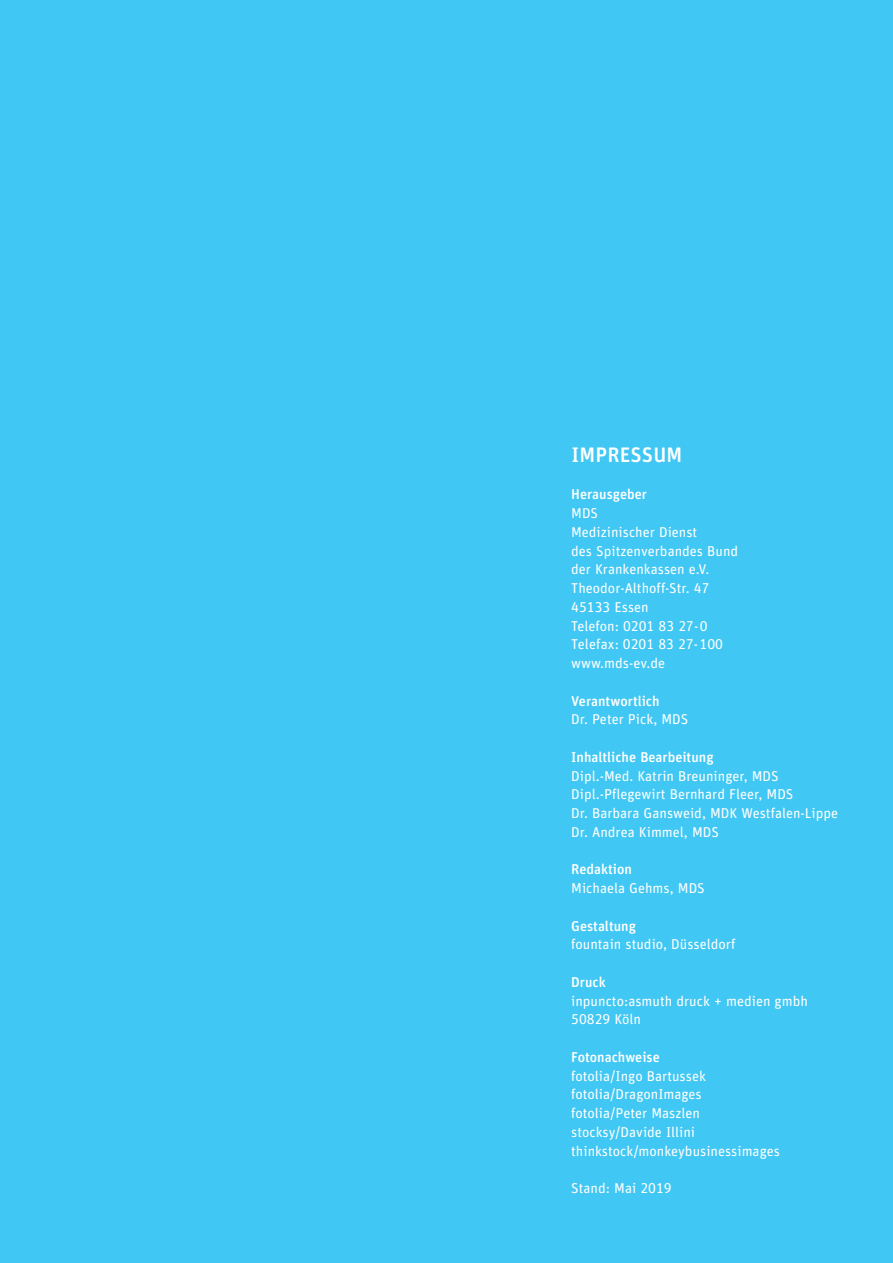
<style>
.page{position:relative;width:893px;height:1263px;background:#40c7f4}
.page>*{position:absolute;margin:0;border:0;box-sizing:border-box;transform-origin:0 0}
.Fließtext__alt__lösc{font:500 21px "Unit Rounded OT";letter-spacing:.01em;color:#fff}
.Fließtext__alt__lösc-2{font:14.25px/18.8px "Unit Rounded OT";color:#fff}
.Fließtext__alt__lösc-3{font:500 14.25px "Unit Rounded OT";color:#fff}
</style>
<div class="page">
<p class="Fließtext__alt__lösc" style="left:571px;top:441px;width:113px">IMPRESSUM</p>
<p class="Fließtext__alt__lösc-3" style="left:571px;top:485px;width:77px">Herausgeber</p>
<p class="Fließtext__alt__lösc-2" style="left:571px;top:504px;width:28px">MDS</p>
<p class="Fließtext__alt__lösc-2" style="left:571px;top:522px;width:169px">Medizinischer Dienst<br>des Spitzenverbandes Bund der Krankenkassen e.V.</p>
<p class="Fließtext__alt__lösc-2" style="left:571px;top:579px;width:140px">Theodor-Althoff-Str. 47</p>
<p class="Fließtext__alt__lösc-2" style="left:571px;top:597px;width:79px">45133 Essen</p>
<p class="Fließtext__alt__lösc-2" style="left:571px;top:616px;width:138px">Telefon: 0201 83 27-0</p>
<p class="Fließtext__alt__lösc-2" style="left:571px;top:635px;width:153px">Telefax: 0201 83 27-100</p>
<p class="Fließtext__alt__lösc-2" style="left:571px;top:654px;width:95px">www.mds-ev.de</p>
<p class="Fließtext__alt__lösc-3" style="left:571px;top:692px;width:90px">Verantwortlich</p>
<p class="Fließtext__alt__lösc-2" style="left:571px;top:710px;width:119px">Dr. Peter Pick, MDS</p>
<p class="Fließtext__alt__lösc-3" style="left:571px;top:748px;width:144px">Inhaltliche Bearbeitung</p>
<p class="Fließtext__alt__lösc-2" style="left:571px;top:766px;width:209px">Dipl.-Med. Katrin Breuninger, MDS</p>
<p class="Fließtext__alt__lösc-2" style="left:571px;top:785px;width:224px">Dipl.-Pflegewirt Bernhard Fleer, MDS</p>
<p class="Fließtext__alt__lösc-2" style="left:571px;top:804px;width:268px">Dr. Barbara Gansweid, MDK Westfalen-Lippe</p>
<p class="Fließtext__alt__lösc-2" style="left:571px;top:822px;width:149px">Dr. Andrea Kimmel, MDS</p>
<p class="Fließtext__alt__lösc-3" style="left:571px;top:860px;width:62px">Redaktion</p>
<p class="Fließtext__alt__lösc-2" style="left:571px;top:879px;width:135px">Michaela Gehms, MDS</p>
<p class="Fließtext__alt__lösc-3" style="left:571px;top:917px;width:66px">Gestaltung</p>
<p class="Fließtext__alt__lösc-2" style="left:571px;top:935px;width:166px">fountain studio, Düsseldorf</p>
<p class="Fließtext__alt__lösc-3" style="left:571px;top:973px;width:36px">Druck</p>
<p class="Fließtext__alt__lösc-2" style="left:571px;top:991px;width:238px">inpuncto:asmuth druck + medien gmbh<br>50829 Köln</p>
<p class="Fließtext__alt__lösc-3" style="left:571px;top:1048px;width:90px">Fotonachweise</p>
<p class="Fließtext__alt__lösc-2" style="left:571px;top:1066px;width:136px">fotolia/Ingo Bartussek</p>
<p class="Fließtext__alt__lösc-2" style="left:571px;top:1085px;width:132px">fotolia/DragonImages</p>
<p class="Fließtext__alt__lösc-2" style="left:571px;top:1104px;width:130px">fotolia/Peter Maszlen</p>
<p class="Fließtext__alt__lösc-2" style="left:571px;top:1122px;width:125px">stocksy/Davide Illini</p>
<p class="Fließtext__alt__lösc-2" style="left:571px;top:1141px;width:210px">thinkstock/monkeybusinessimages</p>
<p class="Fließtext__alt__lösc-2" style="left:571px;top:1179px;width:102px">Stand: Mai 2019</p>
</div>
